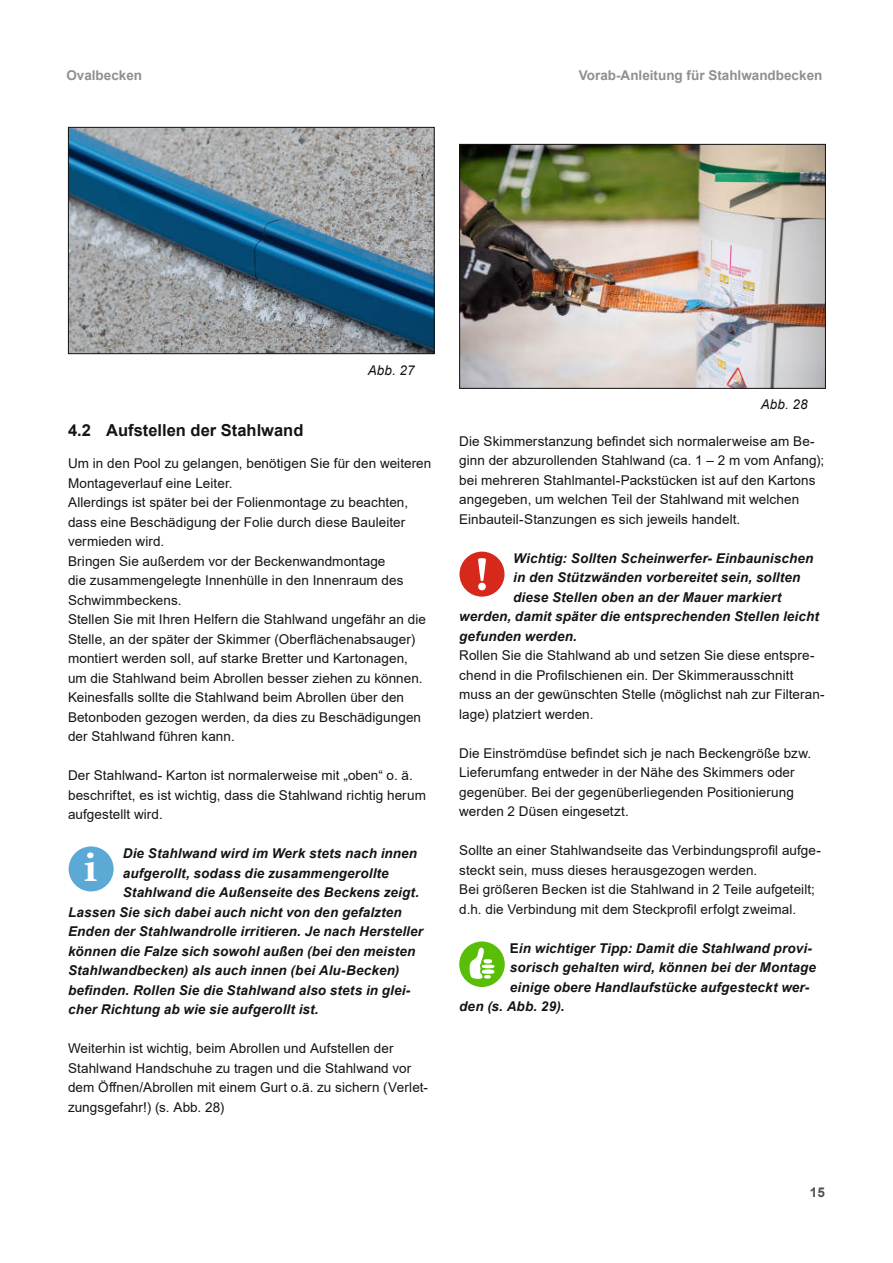
<style>
.page{position:relative;width:893px;height:1263px;background:#fff}
.page>*{position:absolute;margin:0;border:0;box-sizing:border-box;transform-origin:0 0}
.t1{font:700 40.5px "Constantia";color:#fff}
.t2{font:700 16.5px "Arial";color:#131413}
.t3{font:13.5px/19.5px "Arial";letter-spacing:.005em;color:#131413}
.t4{font:italic 700 13.5px "Arial";letter-spacing:.01em;color:#131413}
.t5{font:700 13.5px "Arial";color:#909090}
.t6{font:italic 13.5px "Arial";letter-spacing:.005em;color:#131413}
.t7{font:700 13.5px "Arial";color:#505050}
.s1{font-style:normal}
</style>
<div class="page">
<img style="left:70px;top:129px;width:363px;height:223px">
<div style="left:68px;top:127px;width:367px;height:227px;border:1px solid #131413"></div>
<div style="left:69px;top:846px;width:45px;height:45px;background:#5da9d6;border-radius:50%"></div>
<img style="left:461px;top:146px;width:363px;height:241px">
<div style="left:459px;top:144px;width:367px;height:245px;border:1px solid #131413"></div>
<div style="left:459px;top:552px;width:45px;height:45px;background:#d6291c;border-radius:50%"></div>
<svg style="left:478px;top:558px;width:8px;height:23px"></svg>
<div style="left:478px;top:583px;width:8px;height:7px;background:#fff;border-radius:50%"></div>
<div style="left:459px;top:941px;width:46px;height:46px;background:#58be08;border-radius:50%"></div>
<svg style="left:469px;top:947px;width:25px;height:32px"></svg>
<p class="t5" style="left:66px;top:70px;width:77px">Ovalbecken</p>
<p class="t5" style="left:579px;top:70px;width:245px">Vorab-Anleitung für Stahlwandbecken</p>
<p class="t6" style="left:368px;top:365px;width:48px">Abb. 27</p>
<p class="t2" style="left:68px;top:424px;width:237px">4.2 Aufstellen der Stahlwand</p>
<p class="t3" style="left:68px;top:455px;width:365px">Um in den Pool zu gelangen, benötigen Sie für den weiteren Montageverlauf eine Leiter.<br>Allerdings ist später bei der Folienmontage zu beachten, dass eine Beschädigung der Folie durch diese Bauleiter vermieden wird.<br>Bringen Sie außerdem vor der Beckenwandmontage<br>die zusammengelegte Innenhülle in den Innenraum des Schwimmbeckens.<br>Stellen Sie mit Ihren Helfern die Stahlwand ungefähr an die Stelle, an der später der Skimmer (Oberflächenabsauger) montiert werden soll, auf starke Bretter und Kartonagen,<br>um die Stahlwand beim Abrollen besser ziehen zu können.<br>Keinesfalls sollte die Stahlwand beim Abrollen über den Betonboden gezogen werden, da dies zu Beschädigungen der Stahlwand führen kann.</p>
<p class="t3" style="left:68px;top:767px;width:359px">Der Stahlwand- Karton ist normalerweise mit „oben“ o. ä. beschriftet, es ist wichtig, dass die Stahlwand richtig herum aufgestellt wird.</p>
<h1 class="t1" style="left:84px;top:844px;width:15px">i</h1>
<p class="t4" style="left:123px;top:848px;width:296px">Die Stahlwand wird im Werk stets nach innen</p>
<p class="t4" style="left:123px;top:868px;width:267px">aufgerollt, sodass die zusammengerollte</p>
<p class="t4" style="left:123px;top:887px;width:298px">Stahlwand die Außenseite des Beckens zeigt.</p>
<p class="t4" style="left:68px;top:907px;width:335px">Lassen Sie sich dabei auch nicht von den gefalzten</p>
<p class="t4" style="left:68px;top:926px;width:357px">Enden der Stahlwandrolle irritieren. Je nach Hersteller</p>
<p class="t4" style="left:68px;top:946px;width:349px">können die Falze sich sowohl außen (bei den meisten</p>
<p class="t4" style="left:68px;top:965px;width:333px">Stahlwandbecken) als auch innen (bei Alu-Becken)</p>
<p class="t4" style="left:68px;top:981px;width:344px">befinden. Rollen Sie die Stahlwand also stets in glei-</p>
<p class="t4" style="left:68px;top:1004px;width:252px">cher Richtung ab wie sie aufgerollt ist.</p>
<p class="t3" style="left:68px;top:1040px;width:362px">Weiterhin ist wichtig, beim Abrollen und Aufstellen der Stahlwand Handschuhe zu tragen und die Stahlwand vor dem Öffnen/Abrollen mit einem Gurt o.ä. zu sichern (Verlet&shy;zungsgefahr!) (s. Abb. 28)</p>
<p class="t6" style="left:761px;top:399px;width:48px">Abb. 28</p>
<p class="t3" style="left:459px;top:431px;width:366px">Die Skimmerstanzung befindet sich normalerweise am Be&shy;ginn der abzurollenden Stahlwand (ca. 1 – 2 m vom Anfang); bei mehreren Stahlmantel-Packstücken ist auf den Kartons angegeben, um welchen Teil der Stahlwand mit welchen Einbauteil-Stanzungen es sich jeweils handelt.</p>
<p class="t4" style="left:513px;top:553px;width:302px">Wichtig: Sollten Scheinwerfer- Einbaunischen</p>
<p class="t4" style="left:513px;top:573px;width:289px">in den Stützwänden vorbereitet sein, sollten</p>
<p class="t4" style="left:513px;top:592px;width:270px">diese Stellen oben an der Mauer markiert</p>
<p class="t4" style="left:459px;top:612px;width:361px">werden, damit später die entsprechenden Stellen leicht</p>
<p class="t4" style="left:459px;top:631px;width:119px">gefunden werden.</p>
<p class="t3" style="left:459px;top:646px;width:367px">Rollen Sie die Stahlwand ab und setzen Sie diese entspre&shy;chend in die Profilschienen ein. Der Skimmerausschnitt muss an der gewünschten Stelle (möglichst nah zur Filteran&shy;lage) platziert werden.</p>
<p class="t3" style="left:459px;top:743px;width:354px">Die Einströmdüse befindet sich je nach Beckengröße bzw.<br>Lieferumfang entweder in der Nähe des Skimmers oder gegenüber. Bei der gegenüberliegenden Positionierung werden 2 Düsen eingesetzt.</p>
<p class="t3" style="left:459px;top:841px;width:363px">Sollte an einer Stahlwandseite das Verbindungsprofil aufge&shy;steckt sein, muss dieses herausgezogen werden.<br>Bei größeren Becken ist die Stahlwand in 2 Teile aufgeteilt; d.h. die Verbindung mit dem Steckprofil erfolgt zweimal.</p>
<p class="t4" style="left:510px;top:943px;width:304px"><span class="s1">E</span>in wichtiger Tipp: Damit die Stahlwand provi-</p>
<p class="t4" style="left:510px;top:963px;width:308px">sorisch gehalten wird, können bei der Montage</p>
<p class="t4" style="left:510px;top:982px;width:301px">einige obere Handlaufstücke aufgesteckt wer-</p>
<p class="t4" style="left:459px;top:1002px;width:107px">den (s. Abb. 29).</p>
<p class="t7" style="left:810px;top:1187px;width:17px">15</p>
</div>
